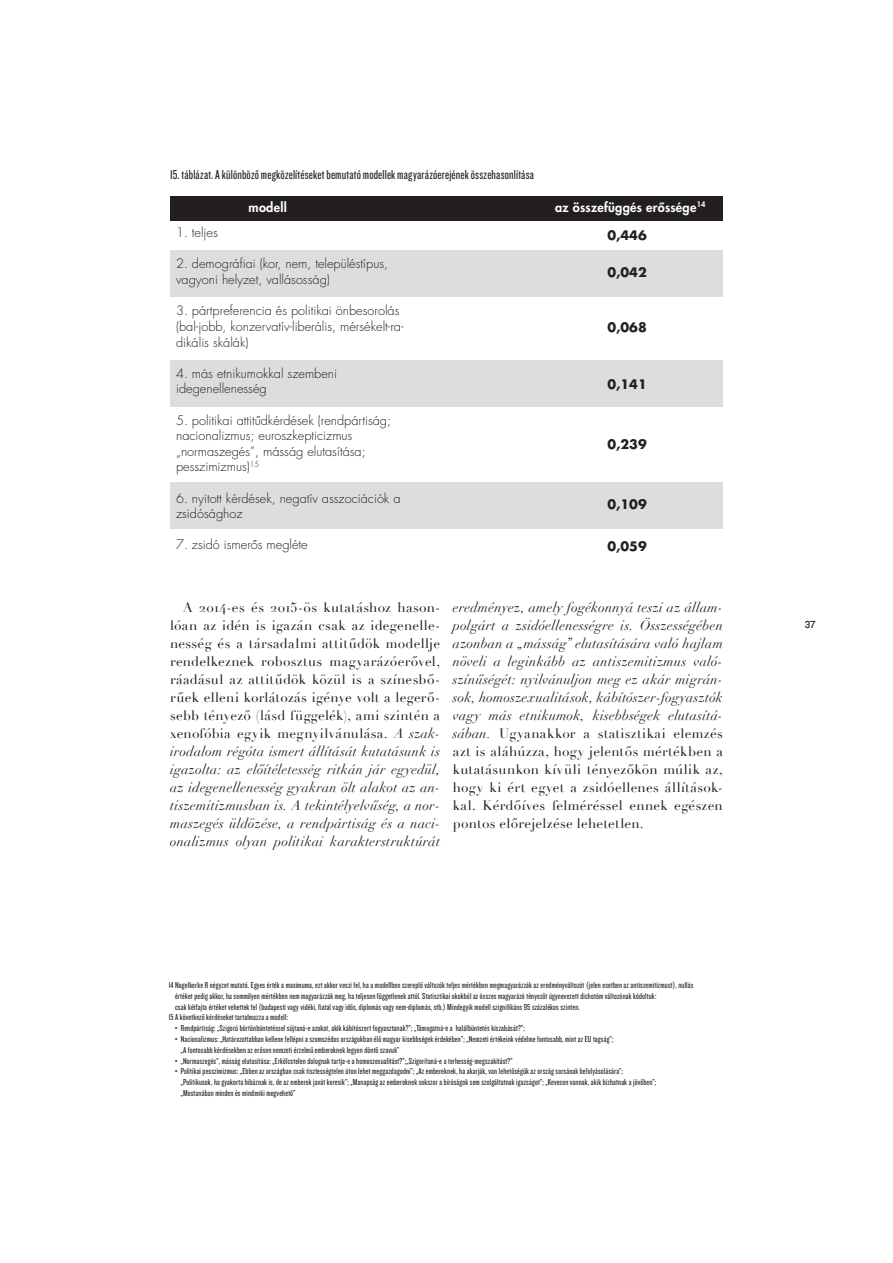
<style>
.page{position:relative;width:893px;height:1263px;background:#fff}
.page>*{position:absolute;margin:0;border:0;box-sizing:border-box;transform-origin:0 0}
.t1{font:13.5px/18px "Didot";letter-spacing:.02em;color:#231f20;text-align:justify}
.t2{font:italic 13.5px/18px "Didot";letter-spacing:.015em;color:#231f20;text-align:justify}
.t3{font:13.5px "Knockout 28 Junior Feathrwt";letter-spacing:.015em;color:#231f20}
.t4{font:300 12.75px/15.6px "H Futura";color:#231f20}
.t5{font:700 12.75px "H Futura";color:#231f20}
.t6{font:800 12.75px "H Futura";letter-spacing:.02em;color:#fff}
.t7{font:10.5px "Knockout HTF31 Junior Middlewt";color:#231f20}
.t8{font:9px/10.8px "Knockout 28 Junior Feathrwt";letter-spacing:.02em;color:#231f20}
.s1{font-style:italic}
.s2{font-style:normal}
</style>
<div class="page">
<div style="left:170px;top:250px;width:553px;height:47px;background:#dcddde"></div>
<div style="left:170px;top:360px;width:553px;height:46px;background:#dcddde"></div>
<div style="left:170px;top:482px;width:553px;height:47px;background:#dcddde"></div>
<div style="left:170px;top:196px;width:553px;height:25px;background:#231f20"></div>
<h1 class="t3" style="left:170px;top:167px;width:366px">15. táblázat. A különböző megközelítéseket bemutató modellek magyarázóerejének összehasonlítása</h1>
<h2 class="t6" style="left:249px;top:198px;width:40px">modell</h2>
<h2 class="t4" style="left:176px;top:225px;width:43px">1. teljes</h2>
<h2 class="t4" style="left:176px;top:256px;width:213px">2. demográfiai (kor, nem, településtípus, vagyoni helyzet, vallásosság)</h2>
<h2 class="t4" style="left:176px;top:303px;width:229px">3. pártpreferencia és politikai önbesorolás (bal-jobb, konzervatív-liberális, mérsékelt-ra&shy;dikális skálák)</h2>
<h2 class="t4" style="left:176px;top:365px;width:163px">4. más etnikumokkal szembeni idegenellenesség</h2>
<h2 class="t4" style="left:176px;top:412px;width:217px">5. politikai attitûdkérdések (rendpártiság; nacionalizmus; euroszkepticizmus „normaszegés”, másság elutasítása; pesszimizmus)<sup>15</sup></h2>
<h2 class="t4" style="left:176px;top:490px;width:226px">6. nyitott kérdések, negatív asszociációk a zsidósághoz</h2>
<h2 class="t4" style="left:176px;top:537px;width:133px">7. zsidó ismerôs megléte</h2>
<h2 class="t6" style="left:555px;top:198px;width:152px">az összefüggés erôssége<sup>14</sup></h2>
<h2 class="t5" style="left:607px;top:226px;width:41px">0,446</h2>
<h2 class="t5" style="left:607px;top:263px;width:41px">0,042</h2>
<h2 class="t5" style="left:607px;top:318px;width:41px">0,068</h2>
<h2 class="t5" style="left:607px;top:375px;width:41px">0,141</h2>
<h2 class="t5" style="left:607px;top:435px;width:41px">0,239</h2>
<h2 class="t5" style="left:607px;top:495px;width:41px">0,109</h2>
<h2 class="t5" style="left:607px;top:537px;width:41px">0,059</h2>
<p class="t1" style="left:170px;top:599px;width:272px;text-indent:13px">A 2014-es és 2015-ös kutatáshoz hason&shy;lóan az idén is igazán csak az idegenelle&shy;nesség és a társadalmi attitűdök modellje rendelkeznek robosztus magyarázóerővel, ráadásul az attitűdök közül is a színesbő&shy;rűek elleni korlátozás igénye volt a legerő&shy;sebb tényező (lásd függelék), ami szintén a xenofóbia egyik megnyilvánulása. <span class="s1">A szak&shy;irodalom régóta ismert állítását kutatásunk is igazolta: az előítéletesség ritkán jár egyedül, az idegenellenesség gyakran ölt alakot az an&shy;tiszemitizmusban is. A tekintélyelvűség, a nor&shy;maszegés üldözése, a rendpártiság és a naci&shy;onalizmus olyan politikai karakterstruktúrát</span></p>
<p class="t2" style="left:453px;top:598px;width:272px">eredményez, amely fogékonnyá teszi az állam&shy;polgárt a zsidóellenességre is. Összességében azonban a „másság” elutasítására való hajlam növeli a leginkább az antiszemitizmus való&shy;színűségét: nyilvánuljon meg ez akár migrán&shy;sok, homoszexualitások, kábítószer-fogyasztók vagy más etnikumok, kisebbségek elutasítá&shy;sában. <span class="s2">Ugyanakkor a statisztikai elemzés azt is aláhúzza, hogy jelentős mértékben a kutatásunkon kívüli tényezőkön múlik az, hogy ki ért egyet a zsidóellenes állítások&shy;kal. Kérdőíves felméréssel ennek egészen pontos előrejelzése lehetetlen.</span></p>
<p class="t8" style="left:169px;top:979px;width:526px">14 Nagelkerke R négyzet mutató. Egyes érték a maximuma, ezt akkor veszi fel, ha a modellben szereplő változók teljes mértékben megmagyarázzák az eredményváltozót (jelen esetben az antiszemitizmust), nullás</p>
<p class="t8" style="left:175px;top:990px;width:483px">értéket pedig akkor, ha semmilyen mértékben nem magyarázzák meg, ha teljesen függetlenek attól. Statisztikai okokból az összes magyarázó tényezőt úgynevezett dichotóm változónak kódoltuk:</p>
<p class="t8" style="left:175px;top:1001px;width:406px">csak kétfajta értéket vehettek fel (budapesti vagy vidéki, fiatal vagy idős, diplomás vagy nem-diplomás, stb.) Mindegyik modell szignifikáns 95 százalékos szinten.</p>
<p class="t8" style="left:169px;top:1012px;width:121px">15A következő kérdéseket tartalmazza a modell:</p>
<p class="t8" style="left:175px;top:1022px;width:351px">• Rendpártiság: „Szigorú börtönbüntetéssel sújtaná-e azokat, akik kábítószert fogyasztanak?”; „Támogatná-e a halálbüntetés kiszabását?”;</p>
<p class="t8" style="left:181px;top:1033px;width:434px;text-indent:-6px">• Nacionalizmus: „Határozottabban kellene fellépni a szomszédos országokban élő magyar kisebbségek érdekében”; „Nemzeti értékeink védelme fontosabb, mint az EU tagság”; „A fontosabb kérdésekben az erősen nemzeti érzelmű embereknek legyen döntő szavuk”</p>
<p class="t8" style="left:175px;top:1055px;width:339px">• „Normaszegés”, másság elutasítása: „Erkölcstelen dolognak tartja-e a homoszexualitást?”;„Szigorítaná-e a terhesség-megszakítást?”</p>
<p class="t8" style="left:181px;top:1066px;width:477px;text-indent:-6px">• Politikai pesszimizmus: „Ebben az országban csak tisztességtelen úton lehet meggazdagodni”; „Az embereknek, ha akarják, van lehetőségük az ország sorsának befolyásolására”; „Politikusok, ha gyakorta hibáznak is, de az emberek javát keresik”; „Manapság az embereknek sokszor a bíróságok sem szolgáltatnak igazságot”; „Kevesen vannak, akik bízhatnak a jövőben”; „Mostanában minden és mindenki megvehető”</p>
<p class="t7" style="left:805px;top:619px;width:12px">37</p>
</div>
